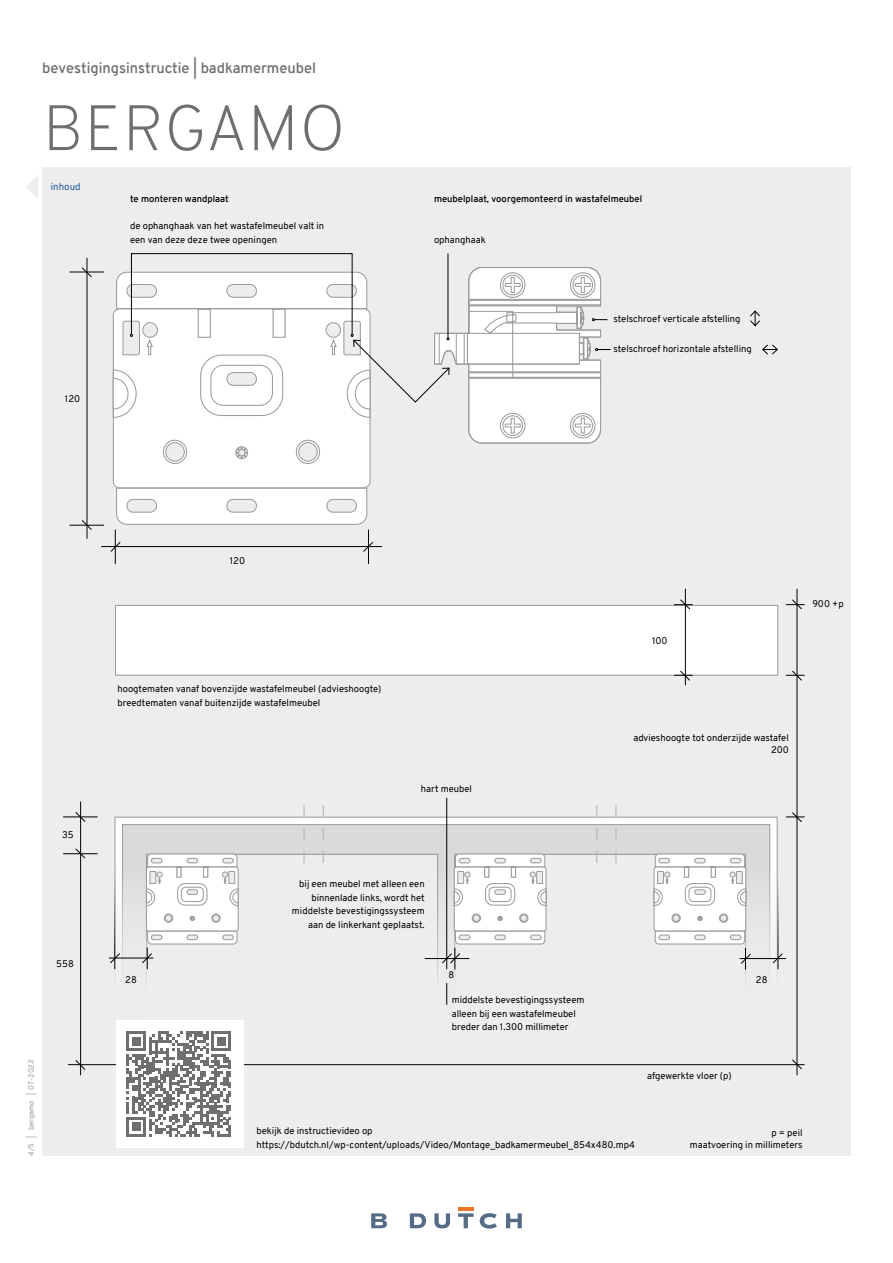
<style>
.page{position:relative;width:893px;height:1263px;background:#fff}
.page>*{position:absolute;margin:0;border:0;box-sizing:border-box;transform-origin:0 0}
.t1{font:200 64.05px "Overpass";letter-spacing:.005em;color:#706f6f}
.t2{font:600 14.7px "Overpass";color:#706f6f}
.t3{font:9.75px "Overpass";color:#275b9b}
.t4{font:9.45px/13.5px "Overpass";color:#000}
.t5{font:600 9.45px "Overpass";color:#000}
.t6{font:7.5px "Overpass";color:#9d9d9c}
</style>
<div class="page">
<div style="left:42px;top:167px;width:809px;height:989px;background:#ededed"></div>
<svg style="left:114px;top:816px;width:664px;height:154px"></svg>
<div style="left:116px;top:605px;width:662px;height:70px;background:#fff"></div>
<div style="left:115px;top:605px;width:663px;height:71px;border:1px solid #9d9d9c"></div>
<svg style="left:121px;top:823px;width:650px;height:182px"></svg>
<svg style="left:371px;top:1213px;width:16px;height:15px"></svg>
<svg style="left:410px;top:1213px;width:16px;height:15px"></svg>
<svg style="left:434px;top:1213px;width:16px;height:15px"></svg>
<svg style="left:506px;top:1213px;width:16px;height:15px"></svg>
<hr style="left:458px;top:1207px;width:16px;height:4px;background:#ee7326">
<svg style="left:458px;top:1213px;width:16px;height:15px"></svg>
<svg style="left:480px;top:1213px;width:17px;height:15px"></svg>
<svg style="left:304px;top:805px;width:1px;height:58px"></svg>
<svg style="left:596px;top:805px;width:1px;height:58px"></svg>
<svg style="left:323px;top:805px;width:1px;height:58px"></svg>
<svg style="left:615px;top:805px;width:1px;height:58px"></svg>
<hr style="left:63px;top:817px;width:34px;height:1px;background:#000">
<hr style="left:70px;top:272px;width:34px;height:1px;background:#000">
<hr style="left:115px;top:530px;width:1px;height:34px;background:#000">
<hr style="left:70px;top:525px;width:34px;height:1px;background:#000">
<hr style="left:368px;top:530px;width:1px;height:34px;background:#000">
<svg style="left:75px;top:812px;width:11px;height:10px"></svg>
<svg style="left:82px;top:267px;width:10px;height:10px"></svg>
<svg style="left:110px;top:542px;width:11px;height:10px"></svg>
<svg style="left:82px;top:520px;width:10px;height:10px"></svg>
<svg style="left:363px;top:542px;width:10px;height:10px"></svg>
<hr style="left:63px;top:853px;width:34px;height:1px;background:#000">
<hr style="left:80px;top:802px;width:1px;height:273px;background:#000">
<hr style="left:87px;top:258px;width:1px;height:280px;background:#000">
<hr style="left:101px;top:546px;width:281px;height:1px;background:#000">
<svg style="left:75px;top:848px;width:11px;height:11px"></svg>
<svg style="left:75px;top:1060px;width:11px;height:10px"></svg>
<svg style="left:110px;top:953px;width:10px;height:10px"></svg>
<hr style="left:109px;top:958px;width:44px;height:1px;background:#000">
<svg style="left:142px;top:853px;width:97px;height:116px"></svg>
<hr style="left:425px;top:958px;width:44px;height:1px;background:#000">
<hr style="left:446px;top:798px;width:1px;height:171px;background:#000">
<svg style="left:442px;top:853px;width:105px;height:116px"></svg>
<svg style="left:772px;top:953px;width:11px;height:10px"></svg>
<svg style="left:653px;top:853px;width:98px;height:116px"></svg>
<hr style="left:740px;top:958px;width:46px;height:1px;background:#000">
<hr style="left:778px;top:872px;width:1px;height:97px;background:#000">
<hr style="left:114px;top:872px;width:1px;height:97px;background:#000">
<hr style="left:68px;top:1064px;width:736px;height:1px;background:#000">
<hr style="left:797px;top:589px;width:1px;height:486px;background:#000">
<hr style="left:685px;top:589px;width:1px;height:96px;background:#000">
<svg style="left:786px;top:812px;width:18px;height:10px"></svg>
<svg style="left:792px;top:1059px;width:10px;height:10px"></svg>
<svg style="left:786px;top:599px;width:18px;height:11px"></svg>
<svg style="left:674px;top:599px;width:18px;height:11px"></svg>
<svg style="left:786px;top:670px;width:18px;height:11px"></svg>
<svg style="left:674px;top:670px;width:18px;height:11px"></svg>
<svg style="left:446px;top:983px;width:1px;height:21px"></svg>
<svg style="left:116px;top:489px;width:252px;height:36px;background:#f6f6f6"></svg>
<svg style="left:112px;top:444px;width:259px;height:45px;background:#f8f8f8"></svg>
<div style="left:296px;top:440px;width:24px;height:24px;border:1px solid #9d9d9c;border-radius:50%"></div>
<div style="left:163px;top:440px;width:24px;height:24px;border:1px solid #9d9d9c;border-radius:50%"></div>
<div style="left:235px;top:446px;width:13px;height:13px;border:1px solid #9d9d9c;border-radius:50%"></div>
<div style="left:131px;top:253px;width:221px;height:82px;border:1px solid #000"></div>
<hr style="left:448px;top:253px;width:1px;height:85px;background:#000">
<svg style="left:750px;top:310px;width:10px;height:16px"></svg>
<svg style="left:762px;top:344px;width:16px;height:11px"></svg>
<svg style="left:112px;top:266px;width:499px;height:178px"></svg>
<div style="left:116px;top:1020px;width:128px;height:128px;background:#fff"></div>
<svg style="left:126px;top:1031px;width:105px;height:105px"></svg>
<svg style="left:26px;top:175px;width:12px;height:23px"></svg>
<h2 class="t2" style="left:42px;top:58px;width:275px">bevestigingsinstructie | badkamermeubel</h2>
<h1 class="t1" style="left:43px;top:82px;width:304px">BERGAMO</h1>
<p class="t3" style="left:51px;top:180px;width:31px">inhoud</p>
<p class="t5" style="left:130px;top:192px;width:100px">te monteren wandplaat</p>
<p class="t4" style="left:130px;top:219px;width:196px">de ophanghaak van het wastafelmeubel valt in een van deze deze twee openingen</p>
<p class="t4" style="left:65px;top:392px;width:17px">120</p>
<p class="t5" style="left:434px;top:192px;width:210px">meubelplaat, voorgemonteerd in wastafelmeubel</p>
<p class="t4" style="left:434px;top:233px;width:53px">ophanghaak</p>
<p class="t4" style="left:613px;top:312px;width:129px">stelschroef verticale afstelling</p>
<p class="t4" style="left:613px;top:342px;width:140px">stelschroef horizontale afstelling</p>
<p class="t4" style="left:62px;top:827px;width:13px">35</p>
<p class="t4" style="left:56px;top:957px;width:19px">558</p>
<p class="t6" style="left:26px;top:1156px;width:98px;rotate:-90deg">4/5 | bergamo | 07-2022</p>
<p class="t4" style="left:230px;top:554px;width:17px">120</p>
<p class="t4" style="left:117px;top:682px;width:266px">hoogtematen vanaf bovenzijde wastafelmeubel (advieshoogte) breedtematen vanaf buitenzijde wastafelmeubel</p>
<p class="t4" style="left:421px;top:782px;width:53px">hart meubel</p>
<p class="t4" style="left:652px;top:634px;width:17px">100</p>
<p class="t4" style="left:812px;top:597px;width:33px">900 +p</p>
<p class="t4" style="left:633px;top:732px;width:157px;line-height:11.4px;text-align:right">advieshoogte tot onderzijde wastafel<br>200</p>
<p class="t4" style="left:292px;top:877px;width:134px;text-align:right">bij een meubel met alleen een binnenlade links, wordt het middelste bevestigingssysteem aan de linkerkant geplaatst.</p>
<p class="t4" style="left:449px;top:968px;width:7px">8</p>
<p class="t4" style="left:125px;top:973px;width:13px">28</p>
<p class="t4" style="left:756px;top:973px;width:13px">28</p>
<p class="t4" style="left:452px;top:993px;width:134px">middelste bevestigingssysteem alleen bij een wastafelmeubel breder dan 1.300 millimeter</p>
<p class="t4" style="left:647px;top:1069px;width:86px">afgewerkte vloer (p)</p>
<p class="t4" style="left:256px;top:1124px;width:380px">bekijk de instructievideo op https://bdutch.nl/wp-content/uploads/Video/Montage_badkamermeubel_854x480.mp4</p>
<p class="t4" style="left:690px;top:1127px;width:114px;line-height:11.4px;text-align:right">p = peil<br>maatvoering in millimeters</p>
</div>
